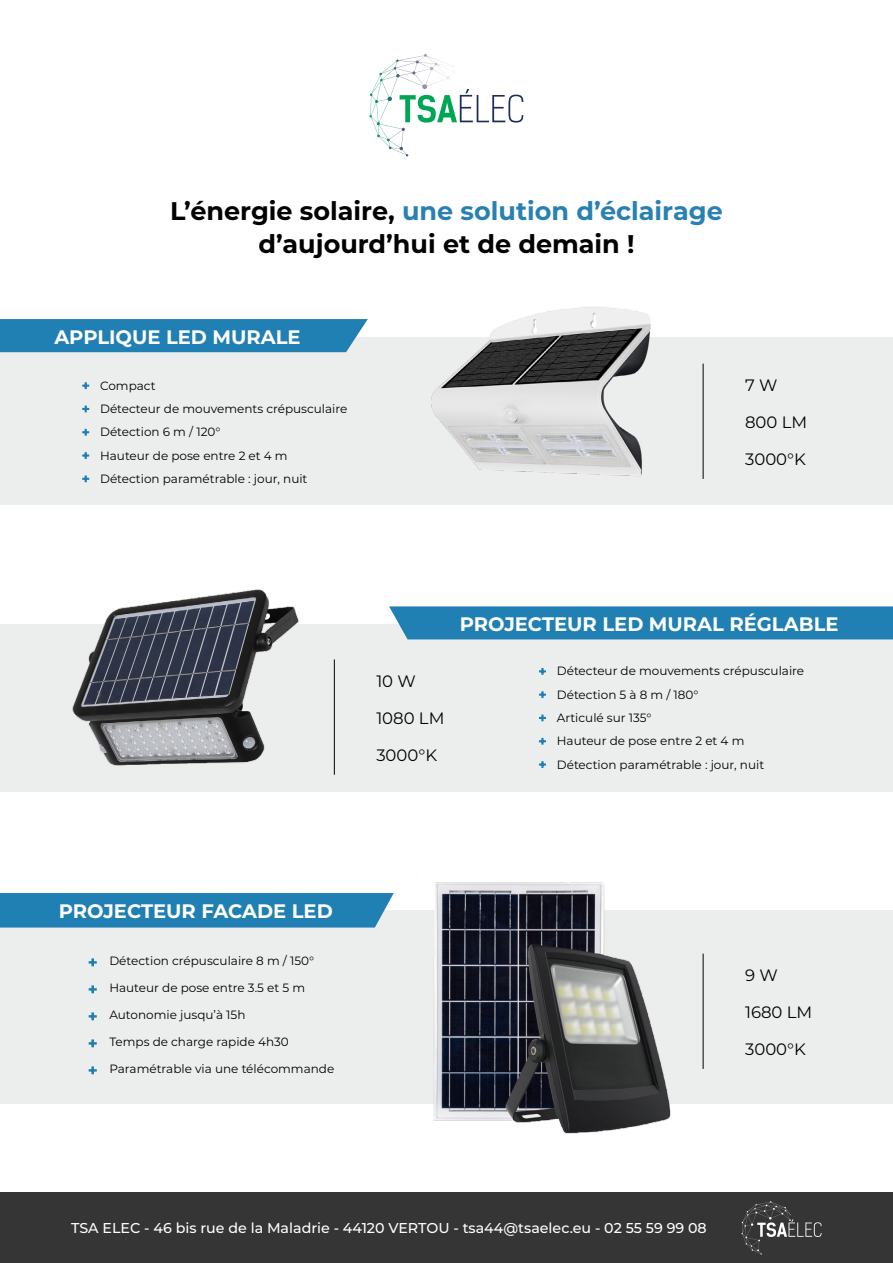
<style>
.page{position:relative;width:893px;height:1263px;background:#fff}
.page>*{position:absolute;margin:0;border:0;box-sizing:border-box;transform-origin:0 0}
.t1{font:700 25.5px/33px "Montserrat";color:#000;text-align:center}
.t2{font:700 19.5px "Montserrat";color:#fff}
.t3{font:16.5px "Montserrat";color:#000}
.t4{font:500 14.25px "Montserrat";color:#fff}
.t5{font:12px/23.2px "Montserrat";color:#000}
.s1{color:#2880b3}
</style>
<div class="page">
<div style="left:0;top:1193px;width:893px;height:70px;background:#363535"></div>
<svg style="left:742px;top:1201px;width:79px;height:53px"></svg>
<div style="left:0;top:337px;width:893px;height:168px;background:#eceded"></div>
<div style="left:0;top:319px;width:368px;height:33px;background:#2180b3"></div>
<svg style="left:82px;top:429px;width:7px;height:7px"></svg>
<svg style="left:82px;top:406px;width:7px;height:6px"></svg>
<svg style="left:82px;top:382px;width:7px;height:7px"></svg>
<svg style="left:82px;top:475px;width:7px;height:7px"></svg>
<svg style="left:82px;top:452px;width:7px;height:7px"></svg>
<img style="left:431px;top:306px;width:220px;height:171px">
<hr style="left:703px;top:364px;width:1px;height:115px;background:#000101">
<div style="left:0;top:624px;width:893px;height:168px;background:#eceded"></div>
<svg style="left:539px;top:714px;width:7px;height:7px"></svg>
<svg style="left:539px;top:691px;width:7px;height:7px"></svg>
<svg style="left:539px;top:668px;width:7px;height:7px"></svg>
<svg style="left:539px;top:761px;width:7px;height:7px"></svg>
<svg style="left:539px;top:738px;width:7px;height:7px"></svg>
<div style="left:389px;top:606px;width:504px;height:33px;background:#2180b3"></div>
<img style="left:72px;top:589px;width:227px;height:177px">
<hr style="left:334px;top:659px;width:1px;height:116px;background:#000101">
<div style="left:0;top:910px;width:893px;height:194px;background:#eceded"></div>
<svg style="left:89px;top:1012px;width:8px;height:8px"></svg>
<svg style="left:89px;top:985px;width:8px;height:8px"></svg>
<svg style="left:89px;top:958px;width:8px;height:8px"></svg>
<svg style="left:89px;top:1066px;width:8px;height:8px"></svg>
<svg style="left:89px;top:1039px;width:8px;height:8px"></svg>
<div style="left:0;top:893px;width:394px;height:34px;background:#2180b3"></div>
<img style="left:433px;top:882px;width:271px;height:252px">
<hr style="left:703px;top:954px;width:1px;height:115px;background:#000101">
<img style="left:369px;top:54px;width:81px;height:103px">
<svg style="left:400px;top:89px;width:123px;height:34px"></svg>
<h1 class="t1" style="left:170px;top:193px;width:554px">L’énergie solaire, <span class="s1">une solution d’éclairage </span>d’aujourd’hui et de demain !</h1>
<h2 class="t2" style="left:54px;top:323px;width:248px">APPLIQUE LED MURALE</h2>
<p class="t5" style="left:100px;top:373px;width:249px">Compact<br>Détecteur de mouvements crépusculaire<br>Détection 6 m / 120°<br>Hauteur de pose entre 2 et 4 m<br>Détection paramétrable : jour, nuit</p>
<h3 class="t3" style="left:745px;top:374px;width:34px">7 W</h3>
<h3 class="t3" style="left:745px;top:411px;width:64px">800 LM</h3>
<h3 class="t3" style="left:745px;top:448px;width:62px">3000°K</h3>
<h3 class="t3" style="left:376px;top:670px;width:41px">10 W</h3>
<h3 class="t3" style="left:376px;top:707px;width:70px">1080 LM</h3>
<h3 class="t3" style="left:376px;top:744px;width:62px">3000°K</h3>
<h2 class="t2" style="left:460px;top:610px;width:380px">PROJECTEUR LED MURAL RÉGLABLE</h2>
<p class="t5" style="left:557px;top:659px;width:249px">Détecteur de mouvements crépusculaire<br>Détection 5 à 8 m / 180°<br>Articulé sur 135°<br>Hauteur de pose entre 2 et 4 m<br>Détection paramétrable : jour, nuit</p>
<h2 class="t2" style="left:59px;top:897px;width:275px">PROJECTEUR FACADE LED</h2>
<p class="t5" style="left:109px;top:949px;width:206px">Détection crépusculaire 8 m / 150°</p>
<p class="t5" style="left:109px;top:976px;width:197px">Hauteur de pose entre 3.5 et 5 m</p>
<p class="t5" style="left:109px;top:1003px;width:138px">Autonomie jusqu’à 15h</p>
<p class="t5" style="left:109px;top:1030px;width:181px">Temps de charge rapide 4h30</p>
<p class="t5" style="left:109px;top:1057px;width:226px">Paramétrable via une télécommande</p>
<h3 class="t3" style="left:745px;top:964px;width:34px">9 W</h3>
<h3 class="t3" style="left:745px;top:1001px;width:69px">1680 LM</h3>
<h3 class="t3" style="left:745px;top:1038px;width:62px">3000°K</h3>
<p class="t4" style="left:71px;top:1218px;width:637px">TSA ELEC - 46 bis rue de la Maladrie - 44120 VERTOU - tsa44@tsaelec.eu - 02 55 59 99 08</p>
</div>
